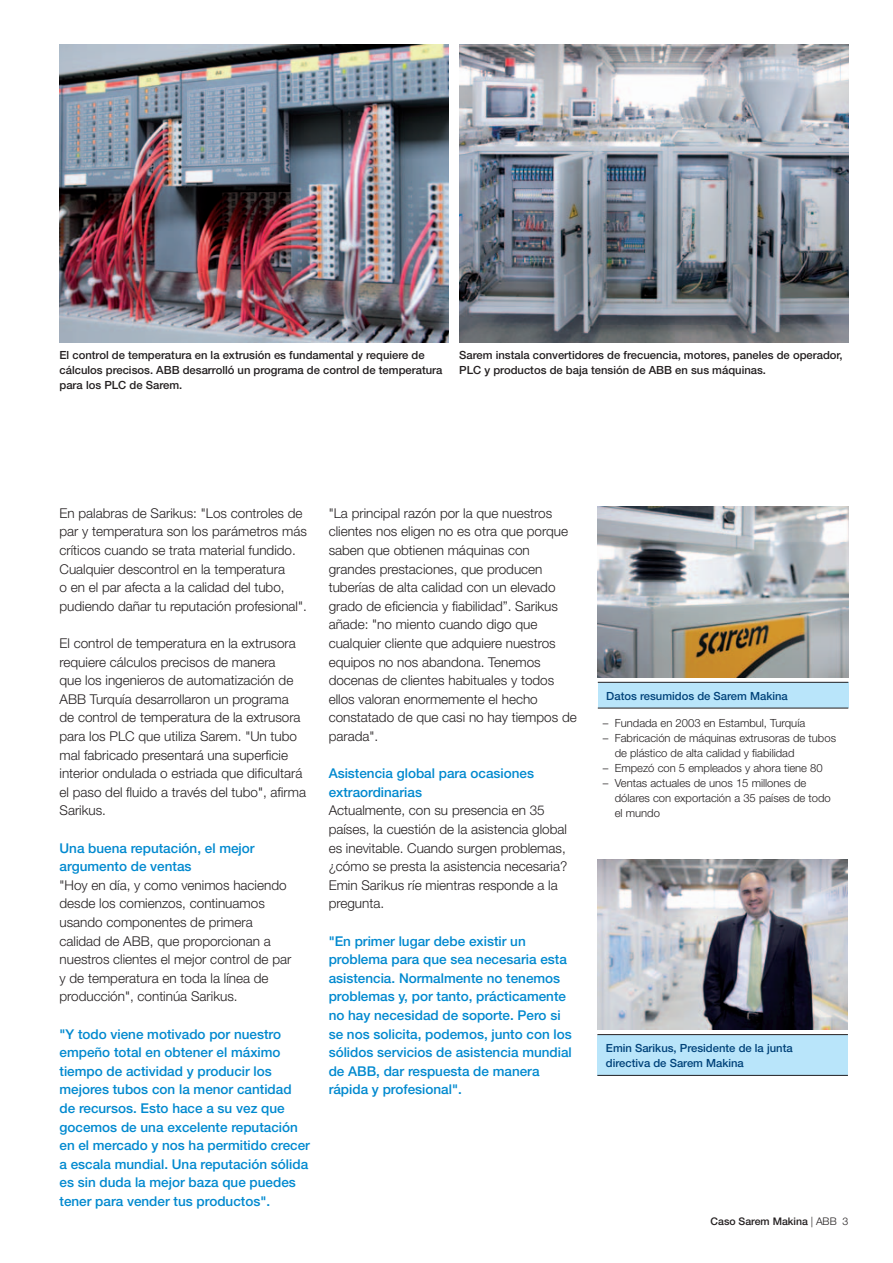
<style>
.page{position:relative;width:893px;height:1263px;background:#fff}
.page>*{position:absolute;margin:0;border:0;box-sizing:border-box;transform-origin:0 0}
.t1{font:300 13.5px/18.6px "Helvetica Neue LT Std";color:#231f20}
.t2{font:500 13.5px/18.6px "Helvetica Neue";color:#0089cf}
.t3{font:500 11.25px/15px "Helvetica Neue";color:#231f20}
.t4{font:300 11.25px/15px "Helvetica Neue LT Std";color:#231f20}
.t5{font:500 11.25px/15px "Helvetica Neue";color:#004279}
.t6{font:500 10.5px "Helvetica Neue";color:#231f20}
.s1{font-family:"Helvetica Neue LT Std";font-weight:300}
</style>
<div class="page">
<img style="left:60px;top:45px;width:389px;height:297px">
<img style="left:598px;top:859px;width:250px;height:170px">
<img style="left:598px;top:506px;width:250px;height:171px">
<img style="left:459px;top:45px;width:389px;height:297px">
<div style="left:597px;top:1034px;width:251px;height:41px;background:#b9e5fa"></div>
<hr style="left:597px;top:1034px;width:251px;height:1px;background:#231f20">
<hr style="left:597px;top:1075px;width:251px;height:1px;background:#231f20">
<div style="left:598px;top:682px;width:250px;height:26px;background:#b9e5fa"></div>
<hr style="left:598px;top:682px;width:250px;height:1px;background:#231f20">
<hr style="left:598px;top:708px;width:250px;height:1px;background:#231f20">
<p class="t3" style="left:60px;top:349px;width:384px">El control de temperatura en la extrusión es fundamental y requiere de cálculos precisos. ABB desarrolló un programa de control de temperatura para los PLC de Sarem.</p>
<p class="t3" style="left:459px;top:349px;width:385px">Sarem instala convertidores de frecuencia, motores, paneles de operador,<br>PLC y productos de baja tensión de ABB en sus máquinas.</p>
<p class="t1" style="left:60px;top:505px;width:249px">En palabras de Sarikus: "Los controles de par y temperatura son los parámetros más críticos cuando se trata material fundido.<br>Cualquier descontrol en la temperatura<br>o en el par afecta a la calidad del tubo, pudiendo dañar tu reputación profesional".</p>
<p class="t1" style="left:60px;top:635px;width:248px">El control de temperatura en la extrusora requiere cálculos precisos de manera<br>que los ingenieros de automatización de ABB Turquía desarrollaron un programa de control de temperatura de la extrusora para los PLC que utiliza Sarem. "Un tubo mal fabricado presentará una superficie interior ondulada o estriada que dificultará el paso del fluido a través del tubo", afirma Sarikus.</p>
<p class="t2" style="left:60px;top:840px;width:197px">Una buena reputación, el mejor argumento de ventas</p>
<p class="t1" style="left:60px;top:877px;width:233px">"Hoy en día, y como venimos haciendo desde los comienzos, continuamos usando componentes de primera calidad de ABB, que proporcionan a nuestros clientes el mejor control de par y de temperatura en toda la línea de producción", continúa Sarikus.</p>
<p class="t2" style="left:60px;top:1026px;width:252px">"Y todo viene motivado por nuestro empeño total en obtener el máximo tiempo de actividad y producir los mejores tubos con la menor cantidad de recursos. Esto hace a su vez que gocemos de una excelente reputación en el mercado y nos ha permitido crecer a escala mundial. Una reputación sólida es sin duda la mejor baza que puedes tener para vender tus productos".</p>
<p class="t1" style="left:329px;top:505px;width:250px">"La principal razón por la que nuestros clientes nos eligen no es otra que porque saben que obtienen máquinas con grandes prestaciones, que producen tuberías de alta calidad con un elevado grado de eficiencia y fiabilidad”. Sarikus añade: "no miento cuando digo que cualquier cliente que adquiere nuestros equipos no nos abandona. Tenemos docenas de clientes habituales y todos ellos valoran enormemente el hecho constatado de que casi no hay tiempos de parada".</p>
<p class="t2" style="left:329px;top:765px;width:207px">Asistencia global para ocasiones extraordinarias</p>
<p class="t1" style="left:329px;top:802px;width:240px">Actualmente, con su presencia en 35 países, la cuestión de la asistencia global es inevitable. Cuando surgen problemas, ¿cómo se presta la asistencia necesaria?<br>Emin Sarikus ríe mientras responde a la pregunta.</p>
<p class="t2" style="left:329px;top:933px;width:245px">"En primer lugar debe existir un problema para que sea necesaria esta asistencia. Normalmente no tenemos problemas y, por tanto, prácticamente no hay necesidad de soporte. Pero si se nos solicita, podemos, junto con los sólidos servicios de asistencia mundial de ABB, dar respuesta de manera rápida y profesional".</p>
<p class="t5" style="left:606px;top:689px;width:183px">Datos resumidos de Sarem Makina</p>
<p class="t4" style="left:603px;top:717px;width:204px">– Fundada en 2003 en Estambul, Turquía</p>
<p class="t4" style="left:615px;top:732px;width:223px;text-indent:-12px">– Fabricación de máquinas extrusoras de tubos de plástico de alta calidad y fiabilidad</p>
<p class="t4" style="left:603px;top:762px;width:222px">– Empezó con 5 empleados y ahora tiene 80</p>
<p class="t4" style="left:615px;top:777px;width:218px;text-indent:-12px">– Ventas actuales de unos 15 millones de dólares con exportación a 35 países de todo el mundo</p>
<p class="t5" style="left:606px;top:1041px;width:188px">Emin Sarikus, Presidente de la junta directiva de Sarem Makina</p>
<p class="t6" style="left:711px;top:1217px;width:139px">Caso Sarem Makina <span class="s1">| ABB 3</span></p>
</div>
